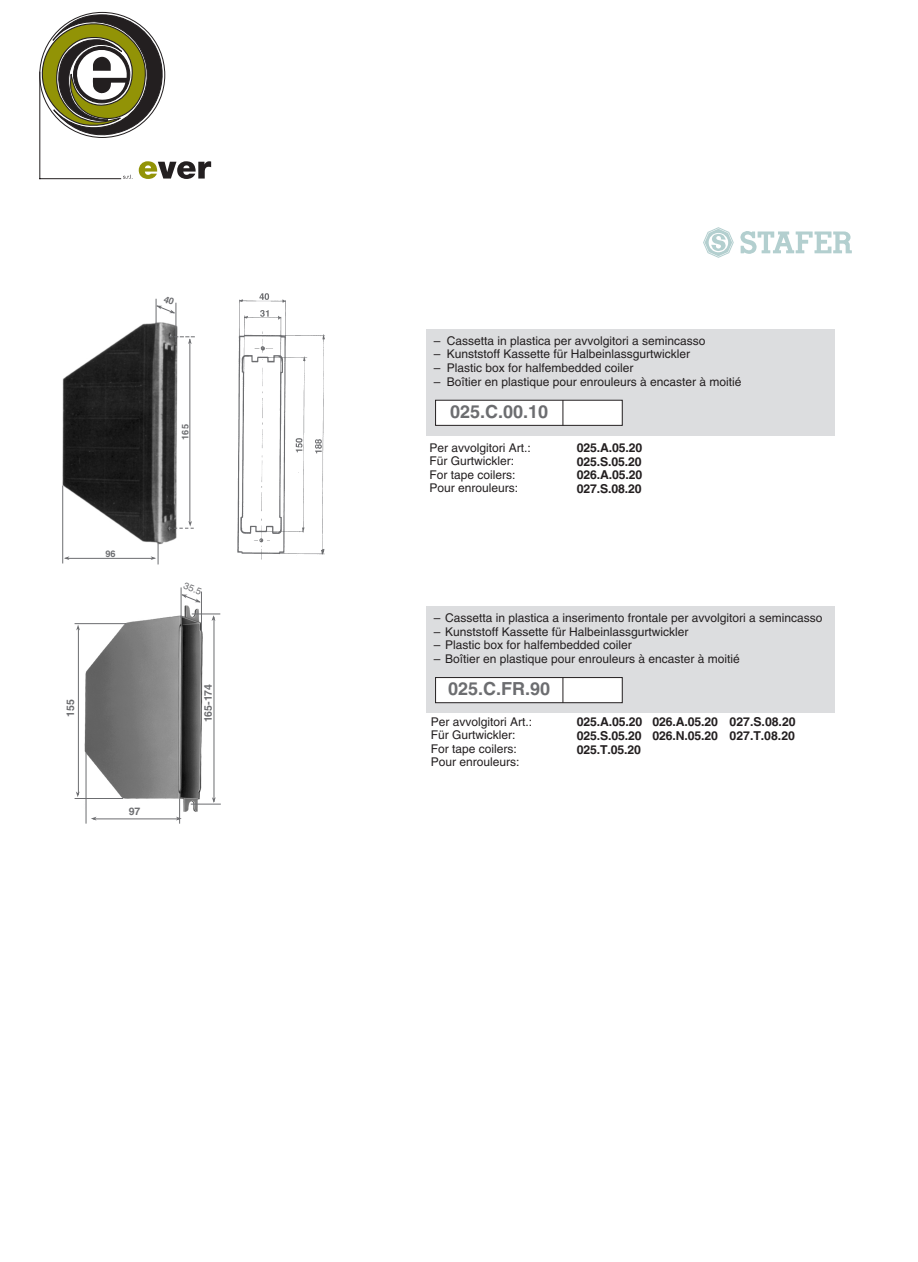
<style>
.page{position:relative;width:918px;height:1262px;background:#fff}
.page>*{position:absolute;margin:0;border:0;box-sizing:border-box;transform-origin:0 0}
.t1{font:700 18px "Helvetica";color:#6c6d70}
.t2{font:700 12.3px/13.8px "Helvetica";letter-spacing:-.01em;color:#231f20;text-align:justify}
.t3{font:12px/13.5px "Helvetica";color:#231f20}
.t4{font:700 10.5px "Helvetica";color:#6c6d70}
.t5{font:9.45px "Helvetica";color:#6c6d70}
.t6{font:700 9.15px "Helvetica";color:#6c6d70}
</style>
<div class="page">
<img style="left:82px;top:604px;width:125px;height:209px">
<hr style="left:75px;top:623px;width:51px;height:1px;background:#6c6d70">
<hr style="left:75px;top:798px;width:48px;height:1px;background:#6c6d70">
<hr style="left:78px;top:627px;width:1px;height:167px;background:#6c6d70">
<hr style="left:86px;top:752px;width:1px;height:71px;background:#6c6d70">
<hr style="left:93px;top:818px;width:87px;height:1px;background:#6c6d70">
<hr style="left:181px;top:587px;width:1px;height:31px;background:#6c6d70">
<hr style="left:201px;top:591px;width:1px;height:41px;background:#6c6d70">
<hr style="left:191px;top:803px;width:30px;height:1px;background:#6c6d70">
<hr style="left:214px;top:617px;width:1px;height:185px;background:#6c6d70">
<svg style="left:192px;top:613px;width:28px;height:8px"></svg>
<svg style="left:181px;top:594px;width:20px;height:9px"></svg>
<svg style="left:76px;top:624px;width:4px;height:6px"></svg>
<svg style="left:76px;top:791px;width:4px;height:6px"></svg>
<svg style="left:176px;top:798px;width:6px;height:25px"></svg>
<svg style="left:91px;top:816px;width:6px;height:4px"></svg>
<svg style="left:212px;top:797px;width:4px;height:6px"></svg>
<img style="left:62px;top:323px;width:116px;height:225px">
<img style="left:237px;top:293px;width:88px;height:267px">
<div style="left:426px;top:329px;width:409px;height:107px;background:#dcdddf"></div>
<hr style="left:62px;top:485px;width:1px;height:78px;background:#6c6d70">
<hr style="left:65px;top:558px;width:90px;height:1px;background:#6c6d70">
<hr style="left:190px;top:339px;width:1px;height:185px;background:#6c6d70">
<svg style="left:151px;top:543px;width:8px;height:21px"></svg>
<svg style="left:169px;top:521px;width:25px;height:8px"></svg>
<div style="left:436px;top:400px;width:186px;height:25px;background:#fff"></div>
<div style="left:435px;top:400px;width:187px;height:25px;border:1px solid #231f20"></div>
<svg style="left:563px;top:400px;width:1px;height:25px"></svg>
<div style="left:426px;top:606px;width:409px;height:107px;background:#dcdddf"></div>
<div style="left:436px;top:677px;width:186px;height:25px;background:#fff"></div>
<div style="left:435px;top:677px;width:187px;height:26px;border:1px solid #231f20"></div>
<svg style="left:563px;top:677px;width:1px;height:26px"></svg>
<svg style="left:39px;top:11px;width:172px;height:169px"></svg>
<svg style="left:703px;top:227px;width:31px;height:31px"></svg>
<svg style="left:740px;top:231px;width:112px;height:23px"></svg>
<svg style="left:155px;top:298px;width:40px;height:46px"></svg>
<p class="t6" style="left:182px;top:439px;width:17px;rotate:-90deg">165</p>
<p class="t6" style="left:106px;top:551px;width:12px">96</p>
<p class="t4" style="left:67px;top:717px;width:19px;rotate:-90deg">155</p>
<p class="t4" style="left:129px;top:807px;width:13px">97</p>
<p class="t5" style="left:186px;top:582px;width:20px;rotate:22deg">35.5</p>
<p class="t4" style="left:204px;top:722px;width:40px;rotate:-90deg">165-174</p>
<p class="t3" style="left:434px;top:335px;width:273px">– Cassetta in plastica per avvolgitori a semincasso</p>
<p class="t3" style="left:434px;top:349px;width:258px">– Kunststoff Kassette für Halbeinlassgurtwickler</p>
<p class="t3" style="left:434px;top:362px;width:201px">– Plastic box for halfembedded coiler</p>
<p class="t3" style="left:434px;top:376px;width:309px">– Boîtier en plastique pour enrouleurs à encaster à moitié</p>
<h1 class="t1" style="left:450px;top:405px;width:100px">025.C.00.10</h1>
<p class="t3" style="left:429px;top:442px;width:103px">Per avvolgitori Art.:<br>Für Gurtwickler:<br>For tape coilers:<br>Pour enrouleurs:</p>
<p class="t2" style="left:577px;top:442px;width:67px">025.A.05.20<br>025.S.05.20<br>026.A.05.20<br>027.S.08.20</p>
<p class="t3" style="left:434px;top:612px;width:390px">– Cassetta in plastica a inserimento frontale per avvolgitori a semincasso</p>
<p class="t3" style="left:434px;top:626px;width:256px">– Kunststoff Kassette für Halbeinlassgurtwickler</p>
<p class="t3" style="left:434px;top:639px;width:199px">– Plastic box for halfembedded coiler</p>
<p class="t3" style="left:434px;top:653px;width:307px">– Boîtier en plastique pour enrouleurs à encaster à moitié</p>
<h1 class="t1" style="left:448px;top:682px;width:104px">025.C.FR.90</h1>
<p class="t3" style="left:431px;top:716px;width:103px">Per avvolgitori Art.:<br>Für Gurtwickler:<br>For tape coilers:<br>Pour enrouleurs:</p>
<p class="t2" style="left:577px;top:716px;width:220px">025.A.05.20 026.A.05.20 027.S.08.20<br>025.S.05.20 026.N.05.20 027.T.08.20<br>025.T.05.20</p>
</div>
